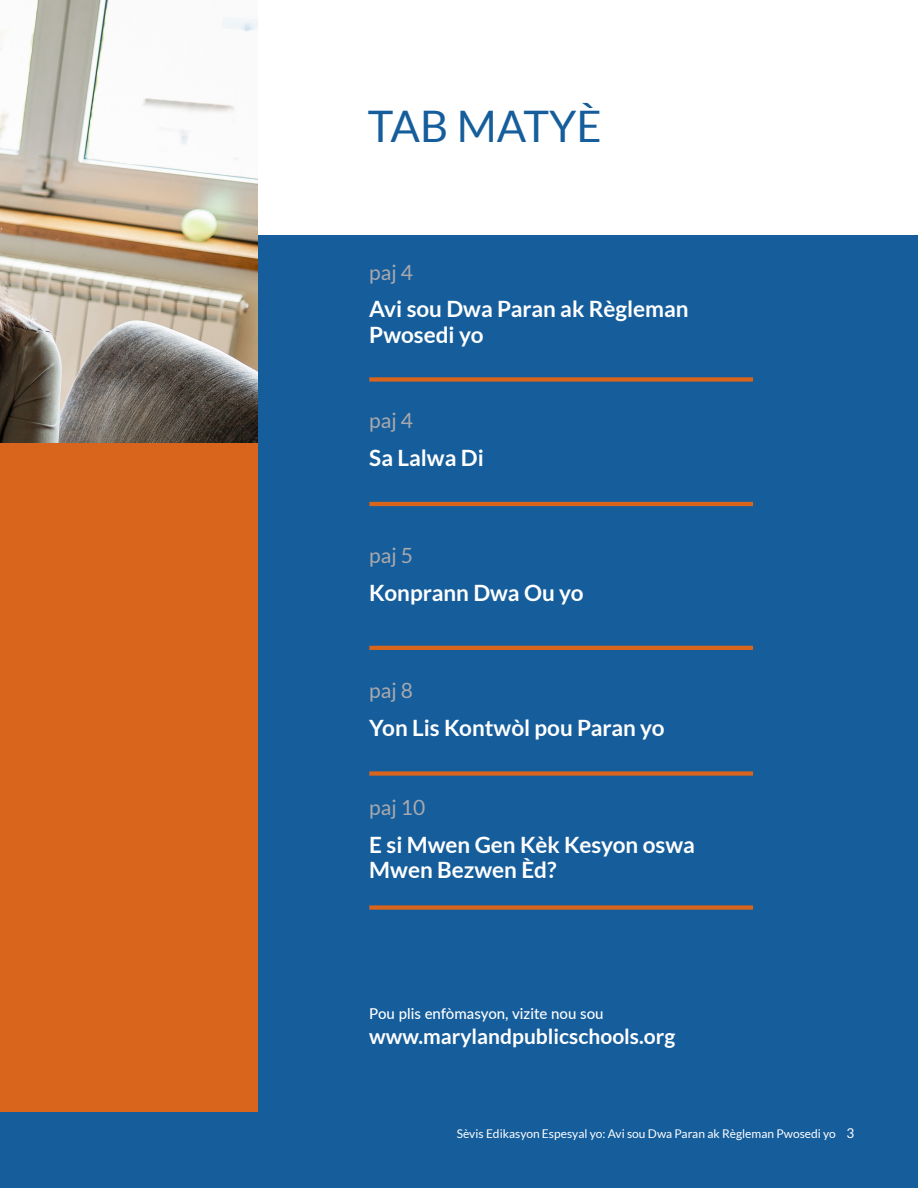
<style>
.page{position:relative;width:918px;height:1188px;background:#fff}
.page>*{position:absolute;margin:0;border:0;box-sizing:border-box;transform-origin:0 0}
.t1{font:43.5px "Lato";color:#155d9b}
.TOC_Text{font:700 22.5px/25.5px "Lato";color:#fff}
.t2{font:700 21px "Lato";color:#fff}
.TOC_Page{font:21px "Lato";color:#a8a9ad}
.t3{font:500 15px "Lato";color:#fff}
.Folio_right{font:12px "Lato";color:#fff}
.s1{font-size:13.5px}
</style>
<div class="page">
<div style="left:0;top:235px;width:918px;height:953px;background:#155d9b"></div>
<img style="left:0;top:0;width:257px;height:443px">
<div style="left:0;top:443px;width:257px;height:668px;background:#d8651b"></div>
<div style="left:369px;top:377px;width:384px;height:5px;background:#d8651b"></div>
<hr style="left:369px;top:502px;width:384px;height:4px;background:#d8651b">
<hr style="left:369px;top:646px;width:384px;height:4px;background:#d8651b">
<div style="left:369px;top:771px;width:384px;height:5px;background:#d8651b"></div>
<div style="left:369px;top:905px;width:384px;height:5px;background:#d8651b"></div>
<p class="t1" style="left:368px;top:102px;width:235px">TAB MATYÈ</p>
<p class="TOC_Page" style="left:369px;top:260px;width:45px">paj 4</p>
<p class="TOC_Text" style="left:369px;top:296px;width:321px">Avi sou Dwa Paran ak Règleman<br>Pwosedi yo</p>
<p class="TOC_Page" style="left:369px;top:409px;width:45px">paj 4</p>
<p class="TOC_Text" style="left:369px;top:445px;width:116px">Sa Lalwa Di</p>
<p class="TOC_Page" style="left:369px;top:544px;width:45px">paj 5</p>
<p class="TOC_Text" style="left:369px;top:580px;width:216px">Konprann Dwa Ou yo</p>
<p class="TOC_Page" style="left:369px;top:679px;width:45px">paj 8</p>
<p class="TOC_Text" style="left:369px;top:714px;width:297px">Yon Lis Kontwòl pou Paran yo</p>
<p class="TOC_Page" style="left:369px;top:796px;width:57px">paj 10</p>
<p class="TOC_Text" style="left:369px;top:831px;width:327px">E si Mwen Gen Kèk Kesyon oswa<br>Mwen Bezwen Èd?</p>
<p class="t3" style="left:369px;top:1003px;width:236px">Pou plis enfòmasyon, vizite nou sou</p>
<p class="t2" style="left:369px;top:1024px;width:307px">www.marylandpublicschools.org</p>
<p class="Folio_right" style="left:457px;top:1127px;width:399px">Sèvis Edikasyon Espesyal yo: Avi sou Dwa Paran ak Règleman Pwosedi yo <span class="s1">3</span></p>
</div>
